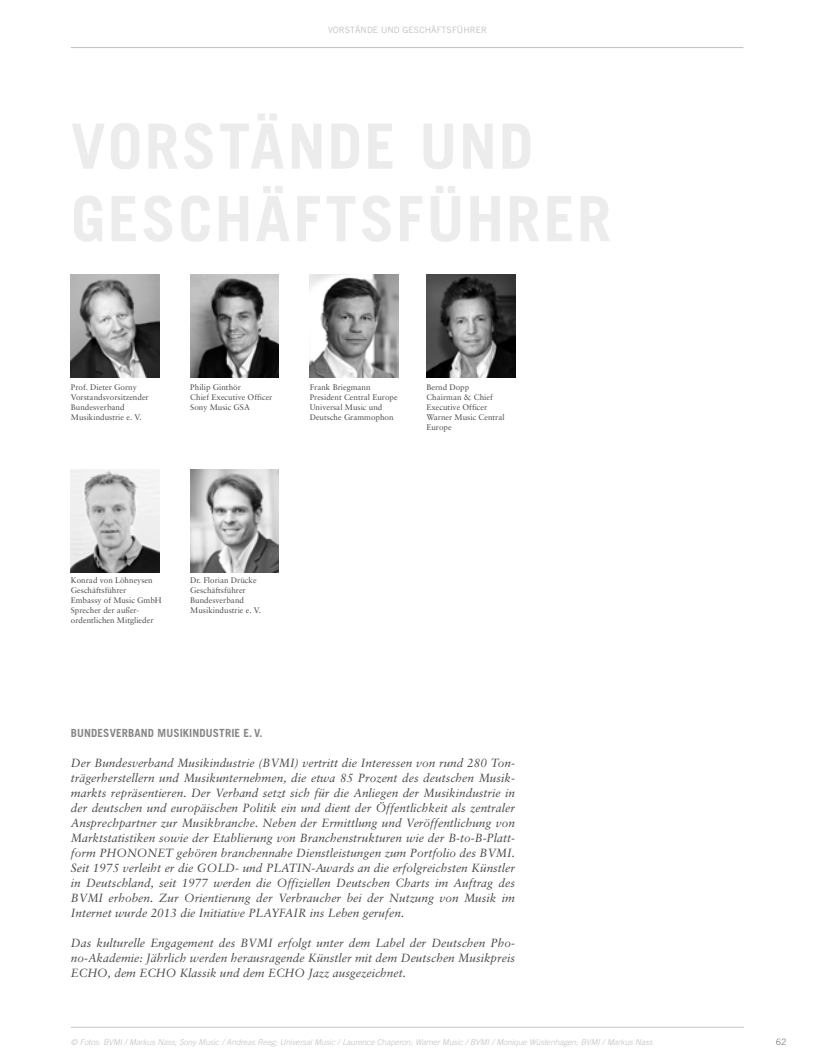
<style>
.page{position:relative;width:815px;height:1063px;background:#fff}
.page>*{position:absolute;margin:0;border:0;box-sizing:border-box;transform-origin:0 0}
.t1{font:italic 11.88px/15px "Sabon";color:#494948;text-align:justify}
.t2{font:700 11.25px "Trade Gothic";letter-spacing:.01em;color:#878786}
.t3{font:8.75px "Trade Gothic";letter-spacing:.01em;color:#bec1c2}
.t4{font:8.75px "Trade Gothic";color:#7d7f81}
.t5{font:8.12px/10px "Sabon";color:#494948}
.t6{font:italic 300 8.12px "Trade Gothic";color:#bec1c2}
</style>
<div class="page">
<img style="left:71px;top:275px;width:88px;height:103px">
<img style="left:310px;top:275px;width:88px;height:103px">
<img style="left:426px;top:275px;width:89px;height:103px">
<img style="left:190px;top:275px;width:89px;height:103px">
<img style="left:190px;top:470px;width:89px;height:103px">
<img style="left:71px;top:470px;width:88px;height:103px">
<hr style="left:71px;top:1027px;width:673px;height:1px;background:#c5c6c6">
<hr style="left:71px;top:47px;width:672px;height:1px;background:#bec1c2">
<p class="t3" style="left:328px;top:24px;width:160px">VORSTÄNDE UND GESCHÄFTSFÜHRER</p>
<p class="t5" style="left:71px;top:383px;width:79px">Prof. Dieter Gorny<br>Vorstandsvorsitzender<br>Bundesverband<br>Musikindustrie e. V.</p>
<p class="t5" style="left:426px;top:383px;width:80px">Bernd Dopp<br>Chairman &amp; Chief<br>Executive Officer<br>Warner Music Central<br>Europe</p>
<p class="t5" style="left:190px;top:383px;width:84px">Philip Ginthör<br>Chief Executive Officer<br>Sony Music GSA</p>
<p class="t5" style="left:310px;top:383px;width:90px">Frank Briegmann<br>President Central Europe<br>Universal Music und<br>Deutsche Grammophon</p>
<p class="t5" style="left:71px;top:575px;width:92px">Konrad von Löhneysen<br>Geschäftsführer<br>Embassy of Music GmbH<br>Sprecher der außer&shy;ordentlichen Mitglieder</p>
<p class="t5" style="left:190px;top:575px;width:72px">Dr. Florian Drücke<br>Geschäftsführer<br>Bundesverband<br>Musikindustrie e. V.</p>
<p class="t2" style="left:71px;top:726px;width:193px">BUNDESVERBAND MUSIKINDUSTRIE E. V.</p>
<p class="t1" style="left:71px;top:755px;width:446px">Der Bundesverband Musikindustrie (BVMI) vertritt die Interessen von rund 280 Ton&shy;trägerherstellern und Musikunternehmen, die etwa 85 Prozent des deutschen Musik&shy;markts repräsentieren. Der Verband setzt sich für die Anliegen der Musikindustrie in der deutschen und europäischen Politik ein und dient der Öffentlichkeit als zentraler Ansprechpartner zur Musikbranche. Neben der Ermittlung und Veröffentlichung von Marktstatistiken sowie der Etablierung von Branchenstrukturen wie der B-to-B-Platt&shy;form PHONONET gehören branchennahe Dienstleistungen zum Portfolio des BVMI.<br>Seit 1975 verleiht er die GOLD- und PLATIN-Awards an die erfolgreichsten Künstler in Deutschland, seit 1977 werden die Offiziellen Deutschen Charts im Auftrag des BVMI erhoben. Zur Orientierung der Verbraucher bei der Nutzung von Musik im Internet wurde 2013 die Initiative PLAYFAIR ins Leben gerufen.</p>
<p class="t1" style="left:71px;top:935px;width:446px">Das kulturelle Engagement des BVMI erfolgt unter dem Label der Deutschen Pho&shy;no-Akademie: Jährlich werden herausragende Künstler mit dem Deutschen Musikpreis ECHO, dem ECHO Klassik und dem ECHO Jazz ausgezeichnet.</p>
<p class="t6" style="left:71px;top:1038px;width:583px">© Fotos: BVMI / Markus Nass; Sony Music / Andreas Reeg; Universal Music / Laurence Chaperon; Warner Music / BVMI / Monique Wüstenhagen; BVMI / Markus Nass</p>
<p class="t4" style="left:776px;top:1037px;width:12px">62</p>
</div>
